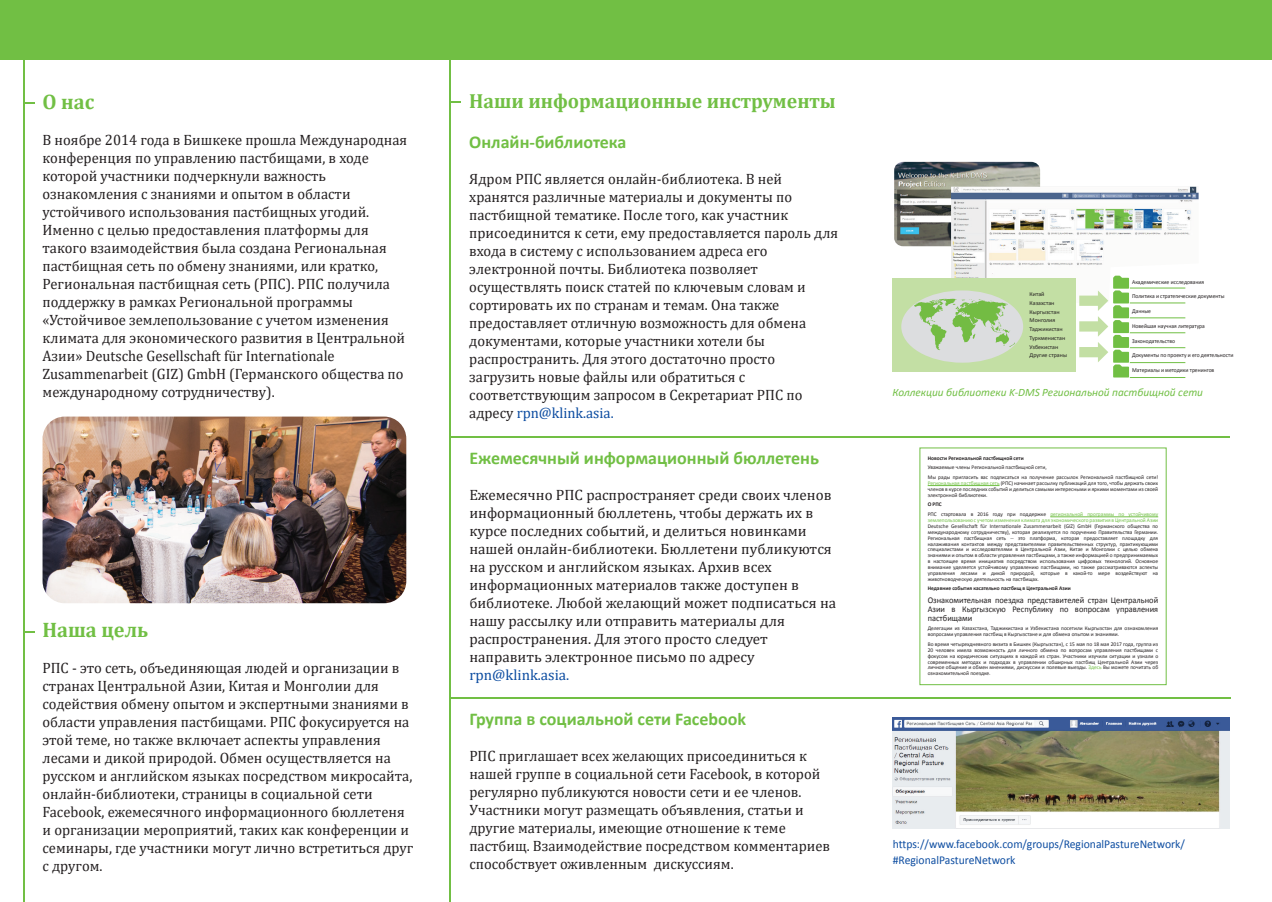
<style>
.page{position:relative;width:1272px;height:902px;background:#fff}
.page>*{position:absolute;margin:0;border:0;box-sizing:border-box;transform-origin:0 0}
.t1{font:700 21px "Cambria";color:#71bf44}
.t2{font:700 20.4px "Cambria";color:#71bf44}
.t3{font:700 18px "Calibri";color:#71bf44}
.t4{font:15px/18px "Cambria";color:#231f20}
.t5{font:15px "Cambria";color:#0d4da1}
.t6{font:12px "Calibri";color:#0d4da1}
.t7{font:italic 11.25px "Calibri";color:#71bf44}
.t8{font:8.7px/8.7px "Calibri";color:#231f20;text-align:justify;scale:.96 1}
.t9{font:6px "Calibri";letter-spacing:-.005em;color:#231f20;scale:.94 1}
.t10{font:6px/8.7px "Calibri";letter-spacing:-.005em;color:#231f20}
.t11{font:5.55px/5.8px "Calibri";color:#231f20}
.t12{font:700 5.55px "Calibri";color:#231f20}
.t13{font:5.55px "Calibri";color:#71bf44}
.s1{color:#0d4da1}
.s2{color:#71bf44}
.s3{font-weight:700}
</style>
<div class="page">
<div style="left:0;top:0;width:1271px;height:60px;background:#71bf44"></div>
<svg style="left:25px;top:102px;width:10px;height:2px"></svg>
<hr style="left:23px;top:0;width:2px;height:901px;background:#71bf44">
<svg style="left:450px;top:101px;width:10px;height:2px"></svg>
<hr style="left:449px;top:0;width:1px;height:901px;background:#71bf44">
<img style="left:43px;top:416px;width:363px;height:187px">
<img style="left:892px;top:717px;width:337px;height:111px">
<img style="left:894px;top:162px;width:146px;height:84px">
<hr style="left:449px;top:436px;width:780px;height:1px;background:#71bf44">
<hr style="left:451px;top:697px;width:779px;height:2px;background:#71bf44">
<img style="left:951px;top:187px;width:247px;height:116px">
<hr style="left:1129px;top:288px;width:56px;height:1px;background:#71bf44">
<hr style="left:1129px;top:303px;width:56px;height:1px;background:#71bf44">
<hr style="left:1129px;top:317px;width:56px;height:1px;background:#71bf44">
<hr style="left:1129px;top:332px;width:56px;height:1px;background:#71bf44">
<hr style="left:1129px;top:347px;width:56px;height:1px;background:#71bf44">
<hr style="left:1129px;top:362px;width:56px;height:1px;background:#71bf44">
<hr style="left:1129px;top:377px;width:56px;height:1px;background:#71bf44">
<svg style="left:1079px;top:275px;width:49px;height:102px"></svg>
<div style="left:892px;top:278px;width:183px;height:94px;background:#c3dfa4"></div>
<div style="left:901px;top:290px;width:122px;height:72px;background:#dcdddf;border-radius:50%"></div>
<svg style="left:914px;top:299px;width:101px;height:51px"></svg>
<hr style="left:927px;top:485px;width:72px;height:1px;background:#71bf44">
<hr style="left:1050px;top:516px;width:108px;height:1px;background:#71bf44">
<h1 class="t1" style="left:43px;top:87px;width:53px">О нас</h1>
<p class="t4" style="left:43px;top:131px;width:366px">В ноябре 2014 года в Бишкеке прошла Международная конференция по управлению пастбищами, в ходе которой участники подчеркнули важность ознакомления с знаниями и опытом в области устойчивого использования пастбищных угодий.<br>Именно с целью предоставления платформы для такого взаимодействия была создана Региональная пастбищная сеть по обмену знаниями, или кратко, Региональная пастбищная сеть (РПC). РПС получила поддержку в рамках Региональной программы «Устойчивое землепользование с учетом изменения климата для экономического развития в Центральной Азии» Deutsche Gesellschaft für Internationale Zusammenarbeit (GIZ) GmbH (Германского общества по международному сотрудничеству).</p>
<h1 class="t1" style="left:43px;top:614px;width:107px">Наша цель</h1>
<p class="t4" style="left:43px;top:658px;width:372px">РПC - это сеть, объединяющая людей и организации в странах Центральной Азии, Китая и Монголии для содействия обмену опытом и экспертными знаниями в области управления пастбищами. РПС фокусируется на этой теме, но также включает аспекты управления лесами и дикой природой. Обмен осуществляется на русском и английском языках посредством микросайта, онлайн-библиотеки, страницы в социальной сети Facebook, ежемесячного информационного бюллетеня и организации мероприятий, таких как конференции и семинары, где участники могут лично встретиться друг с другом.</p>
<h2 class="t2" style="left:469px;top:87px;width:368px">Наши информационные инструменты</h2>
<p class="t3" style="left:469px;top:129px;width:159px">Онлайн-библиотека</p>
<p class="t4" style="left:469px;top:170px;width:370px">Ядром РПС является онлайн-библиотека. В ней хранятся различные материалы и документы по пастбищной тематике. После того, как участник присоединится к сети, ему предоставляется пароль для входа в систему с использованием адреса его электронной почты. Библиотека позволяет осуществлять поиск статей по ключевым словам и сортировать их по странам и темам. Она также предоставляет отличную возможность для обмена документами, которые участники хотели бы распространить. Для этого достаточно просто загрузить новые файлы или обратиться с соответствующим запросом в Секретариат РПС по адресу <span class="s1">rpn@klink.asia.</span></p>
<p class="t3" style="left:469px;top:445px;width:351px">Ежемесячный информационный бюллетень</p>
<p class="t4" style="left:469px;top:485px;width:368px">Ежемесячно РПС распространяет среди своих членов информационный бюллетень, чтобы держать их в курсе последних событий, и делиться новинками нашей онлайн-библиотеки. Бюллетени публикуются на русском и английском языках. Архив всех информационных материалов также доступен в библиотеке. Любой желающий может подписаться на нашу рассылку или отправить материалы для распространения. Для этого просто следует направить электронное письмо по адресу</p>
<p class="t5" style="left:469px;top:666px;width:101px">rpn@klink.asia.</p>
<p class="t3" style="left:469px;top:706px;width:278px">Группа в социальной сети Facebook</p>
<p class="t4" style="left:469px;top:747px;width:362px">РПС приглашает всех желающих присоединиться к нашей группе в социальной сети Facebook, в которой регулярно публикуются новости сети и ее членов.<br>Участники могут размещать объявления, статьи и другие материалы, имеющие отношение к теме пастбищ. Взаимодействие посредством комментариев способствует оживленным дискуссиям.</p>
<p class="t10" style="left:1029px;top:290px;width:39px">Китай<br>Казахстан<br>Кыргызстан<br>Монголия<br>Таджикистан<br>Туркменистан<br>Узбекистан<br>Другие страны</p>
<p class="t9" style="left:1132px;top:277px;width:78px">Академические исследования</p>
<p class="t9" style="left:1132px;top:292px;width:100px">Политика и стратегические документы</p>
<p class="t9" style="left:1132px;top:307px;width:22px">Данные</p>
<p class="t9" style="left:1132px;top:321px;width:79px">Новейшая научная литература</p>
<p class="t9" style="left:1132px;top:336px;width:47px">Законодательство</p>
<p class="t9" style="left:1132px;top:351px;width:109px">Документы по проекту и его деятельности</p>
<p class="t9" style="left:1132px;top:366px;width:89px">Материалы и методики тренингов</p>
<p class="t7" style="left:892px;top:384px;width:312px">Коллекции библиотеки K-DMS Региональной пастбищной сети</p>
<p class="t12" style="left:927px;top:453px;width:97px">Новости Региональной пастбищной сети</p>
<p class="t11" style="left:927px;top:462px;width:232px;line-height:9.8px">Уважаемые члены Региональной пастбищной сети,<br>Мы рады пригласить вас подписаться на получение рассылок Региональной пастбищной сети!</p>
<p class="t11" style="left:927px;top:480px;width:232px;text-align:justify"><span class="s2">Региональная пастбищная сеть</span> (РПС) начинает рассылку публикаций для того, чтобы держать своих членов в курсе последних событий и делиться самыми интересными и яркими моментами из своей электронной библиотеки.</p>
<p class="t11" style="left:927px;top:499px;width:232px;line-height:9.8px"><span class="s3">О РПС<br></span>РПС стартовала в 2016 году при поддержке <span class="s2">региональной программы по устойчивому</span></p>
<p class="t13" style="left:927px;top:516px;width:232px">землепользованию c учетом изменения климата для экономического развития в Центральной Азии</p>
<p class="t11" style="left:927px;top:523px;width:232px;text-align:justify">Deutsche Gesellschaft für Internationale Zusammenarbeit (GIZ) GmbH (Германского общества по международному сотрудничеству), которая реализуется по поручению Правительства Германии.<br>Региональная пастбищная сеть -- это платформа, которая предоставляет площадку для налаживания контактов между представителями правительственных структур, практикующими специалистами и исследователями в Центральной Азии, Китае и Монголии с целью обмена знаниями и опытом в области управления пастбищами, а также информацией о предпринимаемых в настоящее время инициатив посредством использования цифровых технологий. Основное внимание уделяется устойчивому управлению пастбищами, но также рассматриваются аспекты управления лесами и дикой природой, которые в какой-то мере воздействуют на животноводческую деятельность на пастбищах.</p>
<p class="t12" style="left:927px;top:584px;width:145px">Недавние события касательно пастбищ в Центральной Азии</p>
<p class="t8" style="left:927px;top:595px;width:241px">Ознакомительная поездка представителей стран Центральной Азии в Кыргызскую Республику по вопросам управления пастбищами</p>
<p class="t11" style="left:927px;top:625px;width:232px">Делегации из Казахстана, Таджикистана и Узбекистана посетили Кыргызстан для ознакомления вопросами управления пастбищ в Кыргызстане и для обмена опытом и знаниями.</p>
<p class="t11" style="left:927px;top:641px;width:232px;text-align:justify">Во время четырехдневного визита в Бишкек (Кыргызстан), с 15 мая по 18 мая 2017 года, группа из 20 человек имела возможность для личного обмена по вопросам управления пастбищами с фокусом на юридических ситуациях в каждой из стран. Участники изучили ситуации и узнали о современных методах и подходах в управлении обширных пастбищ Центральной Азии через личное общение и обмен мнениями, дискуссии и полевые выезды. <span class="s2">Здесь</span> Вы можете почитать об ознакомительной поездке.</p>
<p class="t6" style="left:892px;top:835px;width:294px">https://www.facebook.com/groups/RegionalPastureNetwork/</p>
<p class="t6" style="left:892px;top:852px;width:124px">#RegionalPastureNetwork</p>
</div>
